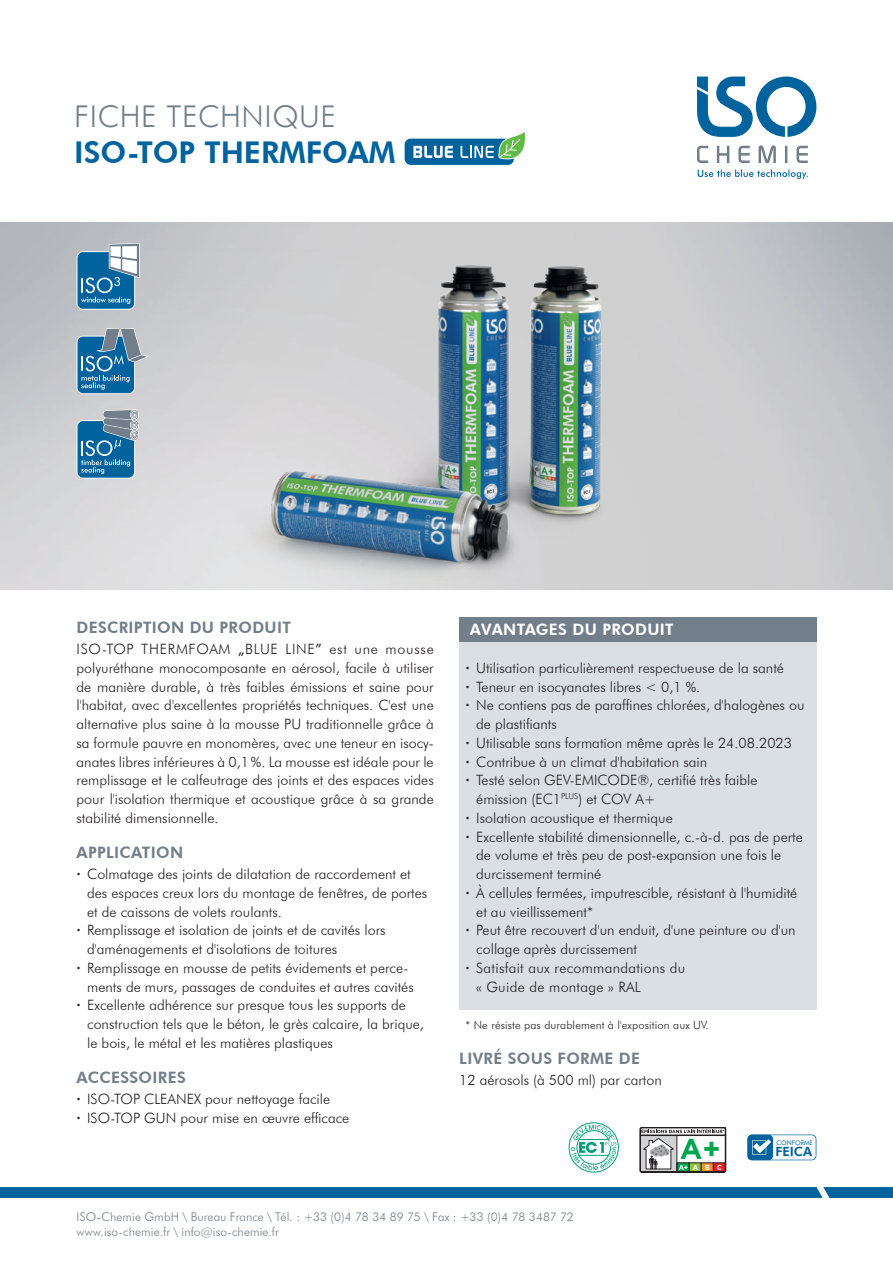
<style>
.page{position:relative;width:893px;height:1263px;background:#fff}
.page>*{position:absolute;margin:0;border:0;box-sizing:border-box;transform-origin:0 0}
.t1{font:800 30px "Futura BT";color:#00639e}
.t2{font:300 30px "Futura BT";letter-spacing:.02em;color:#727f8a}
.t3{font:800 15.75px "Futura BT";letter-spacing:.02em;color:#727f8a}
.t4{font:800 15.75px "Futura BT";letter-spacing:.02em;color:#fff}
.t5{font:300 14.25px/18.8px "Futura BT";color:#231f20;text-align:justify}
.t6{font:300 14.25px "Futura BT";letter-spacing:.02em;color:#231f20}
.t7{font:800 12.75px "Futura BT";letter-spacing:.01em;color:#00639e}
.t8{font:300 12px/15px "Futura BT";letter-spacing:.01em;color:#727f8a}
.t9{font:300 11.25px "Futura BT";letter-spacing:.01em;color:#231f20}
.t10{font:6.45px "Futura BT";letter-spacing:.01em;color:#00639e}
.s1{font-weight:500}
.s2{font-weight:800}
</style>
<div class="page">
<img style="left:38px;top:246px;width:822px;height:343px">
<svg style="left:77px;top:243px;width:63px;height:67px;background:#5c96b8"></svg>
<svg style="left:77px;top:328px;width:72px;height:66px;background:#5c91b1"></svg>
<svg style="left:77px;top:409px;width:62px;height:70px;background:#548db0"></svg>
<svg style="left:569px;top:1122px;width:50px;height:50px"></svg>
<svg style="left:640px;top:1127px;width:86px;height:45px"></svg>
<svg style="left:747px;top:1134px;width:69px;height:26px"></svg>
<div style="left:405px;top:139px;width:109px;height:26px;background:#00639e;border-radius:6px"></div>
<svg style="left:413px;top:146px;width:40px;height:12px"></svg>
<svg style="left:461px;top:132px;width:65px;height:33px"></svg>
<div style="left:459px;top:617px;width:357px;height:25px;background:#727f8a"></div>
<div style="left:459px;top:642px;width:357px;height:368px;background:#dadfe3"></div>
<svg style="left:697px;top:145px;width:111px;height:18px"></svg>
<svg style="left:698px;top:169px;width:110px;height:10px"></svg>
<svg style="left:697px;top:77px;width:119px;height:60px"></svg>
<svg style="left:0;top:1187px;width:893px;height:11px;background:#04659f"></svg>
<h1 class="t2" style="left:74px;top:98px;width:263px">FICHE TECHNIQUE</h1>
<h1 class="t1" style="left:74px;top:134px;width:323px">ISO-TOP THERMFOAM</h1>
<p class="t3" style="left:77px;top:618px;width:216px">DESCRIPTION DU PRODUIT</p>
<p class="t5" style="left:77px;top:639px;width:359px">ISO-TOP THERMFOAM <span class="s1">„</span>BLUE LINE<span class="s1">”</span> est une mousse polyuréthane monocomposante en aérosol, facile à utiliser de manière durable, à très faibles émissions et saine pour l'habitat, avec d'excellentes propriétés techniques. C'est une alternative plus saine à la mousse PU traditionnelle grâce à sa formule pauvre en monomères, avec une teneur en isocy&shy;anates libres inférieures à 0,1%. La mousse est idéale pour le remplissage et le calfeutrage des joints et des espaces vides pour l'isolation thermique et acoustique grâce à sa grande stabilité dimensionnelle.</p>
<p class="t3" style="left:77px;top:843px;width:108px">APPLICATION</p>
<p class="t5" style="left:77px;top:864px;width:336px"><span class="s2">·</span> Colmatage des joints de dilatation de raccordement et</p>
<p class="t5" style="left:87px;top:883px;width:342px">des espaces creux lors du montage de fenêtres, de portes</p>
<p class="t5" style="left:87px;top:902px;width:196px">et de caissons de volets roulants.</p>
<p class="t5" style="left:77px;top:921px;width:311px"><span class="s2">·</span> Remplissage et isolation de joints et de cavités lors</p>
<p class="t5" style="left:87px;top:939px;width:252px">d'aménagements et d'isolations de toitures</p>
<p class="t5" style="left:77px;top:958px;width:333px"><span class="s2">·</span> Remplissage en mousse de petits évidements et perce-</p>
<p class="t5" style="left:87px;top:977px;width:328px">ments de murs, passages de conduites et autres cavités</p>
<p class="t5" style="left:77px;top:996px;width:331px"><span class="s2">·</span> Excellente adhérence sur presque tous les supports de</p>
<p class="t5" style="left:87px;top:1014px;width:338px">construction tels que le béton, le grès calcaire, la brique,</p>
<p class="t5" style="left:87px;top:1033px;width:247px">le bois, le métal et les matières plastiques</p>
<p class="t3" style="left:77px;top:1068px;width:111px">ACCESSOIRES</p>
<p class="t5" style="left:77px;top:1089px;width:274px"><span class="s2">·</span> ISO-TOP CLEANEX pour nettoyage facile<br><span class="s2">·</span> ISO-TOP GUN pour mise en œuvre efficace</p>
<p class="t4" style="left:470px;top:620px;width:205px">AVANTAGES DU PRODUIT</p>
<p class="t5" style="left:466px;top:658px;width:320px"><span class="s2">·</span> Utilisation particulièrement respectueuse de la santé</p>
<p class="t5" style="left:466px;top:677px;width:236px"><span class="s2">·</span> Teneur en isocyanates libres &lt; 0,1 %.</p>
<p class="t5" style="left:466px;top:696px;width:340px"><span class="s2">·</span> Ne contiens pas de paraffines chlorées, d'halogènes ou</p>
<p class="t5" style="left:476px;top:714px;width:82px">de plastifiants</p>
<p class="t5" style="left:466px;top:733px;width:328px"><span class="s2">·</span> Utilisable sans formation même après le 24.08.2023</p>
<p class="t5" style="left:466px;top:752px;width:243px"><span class="s2">·</span> Contribue à un climat d'habitation sain</p>
<p class="t5" style="left:466px;top:771px;width:293px"><span class="s2">·</span> Testé selon GEV-EMICODE®, certifié très faible</p>
<p class="t5" style="left:476px;top:789px;width:181px">émission (EC1<sup>PLUS</sup>) et COV A+</p>
<p class="t5" style="left:466px;top:808px;width:209px"><span class="s2">·</span> Isolation acoustique et thermique</p>
<p class="t5" style="left:466px;top:827px;width:339px"><span class="s2">·</span> Excellente stabilité dimensionnelle, c.-à-d. pas de perte</p>
<p class="t5" style="left:476px;top:846px;width:307px">de volume et très peu de post-expansion une fois le</p>
<p class="t5" style="left:476px;top:864px;width:126px">durcissement terminé</p>
<p class="t5" style="left:466px;top:883px;width:333px"><span class="s2">·</span> À cellules fermées, imputrescible, résistant à l'humidité</p>
<p class="t5" style="left:476px;top:902px;width:118px">et au vieillissement*</p>
<p class="t5" style="left:466px;top:921px;width:332px"><span class="s2">·</span> Peut être recouvert d'un enduit, d'une peinture ou d'un</p>
<p class="t5" style="left:476px;top:939px;width:162px">collage après durcissement</p>
<p class="t6" style="left:466px;top:959px;width:221px"><span class="s2">·</span> Satisfait aux recommandations du</p>
<p class="t6" style="left:476px;top:978px;width:166px">« Guide de montage » RAL</p>
<p class="t9" style="left:466px;top:1018px;width:245px">* Ne résiste pas durablement à l'exposition aux UV.</p>
<p class="t3" style="left:459px;top:1049px;width:182px">LIVRÉ SOUS FORME DE</p>
<p class="t5" style="left:459px;top:1071px;width:204px">12 aérosols (à 500 ml) par carton</p>
<p class="t10" style="left:776px;top:1138px;width:38px">CONFORME</p>
<p class="t7" style="left:775px;top:1144px;width:38px">FEICA</p>
<p class="t8" style="left:77px;top:1209px;width:499px">ISO-Chemie GmbH \ Bureau France \ Tél. : +33 (0)4 78 34 89 75 \ Fax : +33 (0)4 78 3487 72 www.iso-chemie.fr \ info@iso-chemie.fr</p>
</div>
